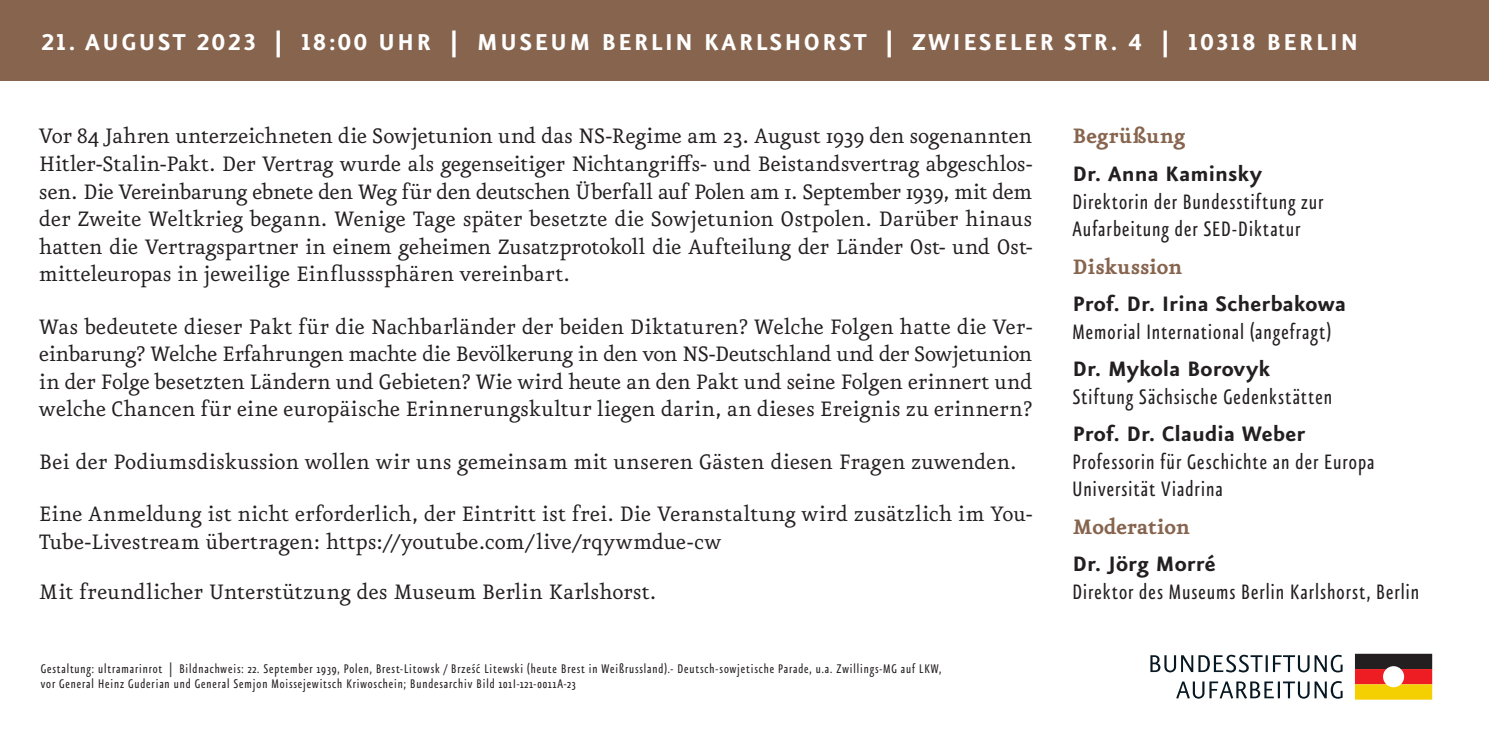
<style>
.page{position:relative;width:1489px;height:745px;background:#fff}
.page>*{position:absolute;margin:0;border:0;box-sizing:border-box;transform-origin:0 0}
.t1{font:700 27.5px "Eureka Sans Pro";letter-spacing:.08em;color:#fff}
.t2{font:25px/27.5px "Eureka Pro";letter-spacing:-.005em;color:#231f20;text-align:justify}
.t3{font:condensed 25px/27.5px "Eureka Sans Pro";letter-spacing:.04em;color:#231f20}
.t4{font:700 25px "Eureka Sans Pro";letter-spacing:.005em;color:#231f20}
.t5{font:700 25px "Eureka Pro";letter-spacing:-.01em;color:#86644e}
.t6{font:condensed 15px/15px "Eureka Sans Pro";letter-spacing:.06em;color:#231f20}
</style>
<div class="page">
<div style="left:0;top:0;width:1488px;height:80px;background:#86644e"></div>
<svg style="left:1355px;top:653px;width:76px;height:46px;background:#b07032"></svg>
<svg style="left:1176px;top:681px;width:166px;height:17px"></svg>
<svg style="left:1150px;top:654px;width:192px;height:18px"></svg>
<p class="t1" style="left:41px;top:25px;width:1318px">21. AUGUST 2023 | 18:00 UHR | MUSEUM BERLIN KARLSHORST | ZWIESELER STR. 4 | 10318 BERLIN</p>
<p class="t2" style="left:39px;top:122px;width:994px">Vor 84 Jahren unterzeichneten die Sowjetunion und das NS-Regime am 23. August 1939 den sogenannten Hitler-Stalin-Pakt. Der Vertrag wurde als gegenseitiger Nichtangriffs- und Beistandsvertrag abgeschlos&shy;sen. Die Vereinbarung ebnete den Weg für den deutschen Überfall auf Polen am 1. September 1939, mit dem der Zweite Weltkrieg begann. Wenige Tage später besetzte die Sowjetunion Ostpolen. Darüber hinaus hatten die Vertragspartner in einem geheimen Zusatzprotokoll die Aufteilung der Länder Ost- und Ost&shy;mitteleuropas in jeweilige Einflusssphären vereinbart.</p>
<p class="t2" style="left:39px;top:312px;width:994px">Was bedeutete dieser Pakt für die Nachbarländer der beiden Diktaturen? Welche Folgen hatte die Ver&shy;einbarung? Welche Erfahrungen machte die Bevölkerung in den von NS-Deutschland und der Sowjetunion in der Folge besetzten Ländern und Gebieten? Wie wird heute an den Pakt und seine Folgen erinnert und welche Chancen für eine europäische Erinnerungskultur liegen darin, an dieses Ereignis zu erinnern?</p>
<p class="t2" style="left:39px;top:435px;width:994px;line-height:52.5px">Bei der Podiumsdiskussion wollen wir uns gemeinsam mit unseren Gästen diesen Fragen zuwenden.<br>Eine Anmeldung ist nicht erforderlich, der Eintritt ist frei. Die Veranstaltung wird zusätzlich im You-</p>
<p class="t2" style="left:39px;top:516px;width:683px;line-height:50px">Tube-Livestream übertragen: https://youtube.com/live/rqywmdue-cw<br>Mit freundlicher Unterstützung des Museum Berlin Karlshorst.</p>
<p class="t6" style="left:41px;top:660px;width:901px">Gestaltung: ultramarinrot | Bildnachweis: 22. September 1939, Polen, Brest-Litowsk / Brześć Litewski (heute Brest in Weißrussland).- Deutsch-sowjetische Parade, u.a. Zwillings-MG auf LKW, vor General Heinz Guderian und General Semjon Moissejewitsch Kriwoschein; Bundesarchiv Bild 101I-121-0011A-23</p>
<p class="t5" style="left:1072px;top:122px;width:114px">Begrüßung</p>
<p class="t4" style="left:1072px;top:158px;width:191px">Dr. Anna Kaminsky</p>
<p class="t3" style="left:1072px;top:188px;width:252px">Direktorin der Bundesstiftung zur<br>Aufarbeitung der SED-Diktatur</p>
<p class="t5" style="left:1072px;top:252px;width:111px">Diskussion</p>
<p class="t4" style="left:1072px;top:288px;width:275px">Prof. Dr. Irina Scherbakowa</p>
<p class="t3" style="left:1072px;top:318px;width:260px">Memorial International (angefragt)</p>
<p class="t4" style="left:1072px;top:353px;width:199px">Dr. Mykola Borovyk</p>
<p class="t3" style="left:1072px;top:383px;width:261px">Stiftung Sächsische Gedenkstätten</p>
<p class="t4" style="left:1072px;top:418px;width:234px">Prof. Dr. Claudia Weber</p>
<p class="t3" style="left:1072px;top:448px;width:303px">Professorin für Geschichte an der Europa<br>Universität Viadrina</p>
<p class="t5" style="left:1072px;top:512px;width:119px">Moderation</p>
<p class="t4" style="left:1072px;top:548px;width:145px">Dr. Jörg Morré</p>
<p class="t3" style="left:1072px;top:578px;width:348px">Direktor des Museums Berlin Karlshorst, Berlin</p>
</div>
